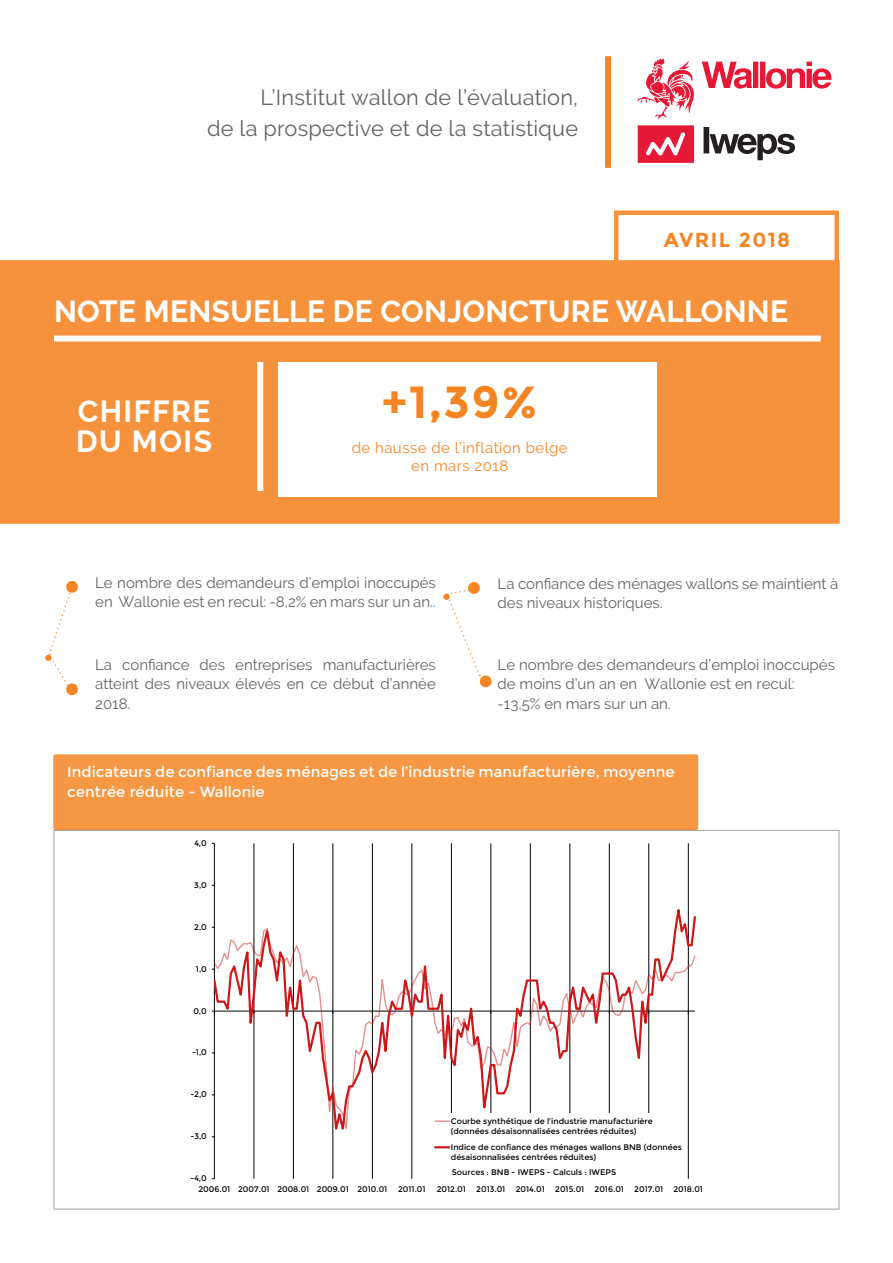
<style>
.page{position:relative;width:893px;height:1263px;background:#fff}
.page>*{position:absolute;margin:0;border:0;box-sizing:border-box;transform-origin:0 0}
.t1{font:700 45px "Montserrat";color:#f58523}
.t2{font:700 30px "Raleway";letter-spacing:.01em;color:#fff}
.t3{font:700 30px/30px "Raleway";letter-spacing:.05em;color:#fff}
.t4{font:21.75px/31.5px "Raleway";letter-spacing:.01em;color:#606465;text-align:right}
.Texte_courant{font:700 20.25px "Montserrat";letter-spacing:.07em;color:#f58523}
.Texte_courant-2{font:15px/19.5px "Raleway";color:#606465}
.Texte_courant-3{font:15px/19.5px "Montserrat";color:#fff}
.t5{font:15px/18px "Raleway";letter-spacing:.03em;color:#f58523;text-align:center}
.t6{font:8.1px/9.9px "Montserrat";color:#000}
.s1{color:#00aeef}
</style>
<div class="page">
<div style="left:53px;top:754px;width:645px;height:76px;background:#f69744"></div>
<svg style="left:702px;top:62px;width:50px;height:27px"></svg>
<div style="left:753px;top:62px;width:5px;height:26px;background:#e51836"></div>
<div style="left:760px;top:62px;width:5px;height:26px;background:#e51836"></div>
<svg style="left:766px;top:62px;width:65px;height:27px"></svg>
<svg style="left:637px;top:58px;width:57px;height:61px"></svg>
<div style="left:638px;top:125px;width:56px;height:38px;background:#e51836"></div>
<svg style="left:646px;top:132px;width:39px;height:24px"></svg>
<div style="left:703px;top:127px;width:6px;height:26px;background:#231f20"></div>
<svg style="left:710px;top:134px;width:85px;height:26px"></svg>
<div style="left:605px;top:56px;width:6px;height:112px;background:#f58523"></div>
<svg style="left:443px;top:582px;width:49px;height:106px"></svg>
<svg style="left:45px;top:581px;width:33px;height:115px"></svg>
<div style="left:0;top:260px;width:840px;height:264px;background:#f6923c"></div>
<div style="left:54px;top:335px;width:767px;height:6px;background:#fff"></div>
<div style="left:257px;top:362px;width:6px;height:129px;background:#fff"></div>
<div style="left:278px;top:362px;width:379px;height:135px;background:#fff"></div>
<div style="left:614px;top:210px;width:225px;height:52px;border:4px solid #f58523"></div>
<hr style="left:254px;top:843px;width:1px;height:336px;background:#000">
<hr style="left:293px;top:843px;width:1px;height:336px;background:#000">
<hr style="left:333px;top:843px;width:1px;height:336px;background:#000">
<hr style="left:372px;top:843px;width:1px;height:336px;background:#000">
<hr style="left:412px;top:843px;width:1px;height:336px;background:#000">
<hr style="left:451px;top:843px;width:1px;height:336px;background:#000">
<hr style="left:491px;top:843px;width:1px;height:336px;background:#000">
<hr style="left:530px;top:843px;width:1px;height:336px;background:#000">
<hr style="left:570px;top:843px;width:1px;height:336px;background:#000">
<hr style="left:609px;top:843px;width:1px;height:336px;background:#000">
<hr style="left:648px;top:843px;width:1px;height:336px;background:#000">
<hr style="left:688px;top:843px;width:1px;height:336px;background:#000">
<hr style="left:214px;top:843px;width:1px;height:336px;background:#000">
<svg style="left:214px;top:896px;width:481px;height:246px"></svg>
<div style="left:431px;top:1113px;width:255px;height:52px;background:#fff"></div>
<svg style="left:435px;top:1120px;width:14px;height:2px"></svg>
<svg style="left:435px;top:1146px;width:14px;height:2px"></svg>
<div style="left:450px;top:1163px;width:217px;height:18px;background:#fff"></div>
<p class="t4" style="left:207px;top:81px;width:372px">L’Institut wallon de l’évaluation,<br>de la prospective et de la statistique</p>
<p class="Texte_courant" style="left:664px;top:228px;width:128px">AVRIL 2018</p>
<p class="t2" style="left:54px;top:294px;width:736px">NOTE MENSUELLE DE CONJONCTURE WALLONNE</p>
<p class="t3" style="left:76px;top:397px;width:137px">CHIFFRE<br>DU MOIS</p>
<p class="t1" style="left:382px;top:375px;width:158px">+1,39%</p>
<p class="t5" style="left:352px;top:438px;width:217px">de hausse de l’inflation belge en mars 2018</p>
<p class="Texte_courant-2" style="left:95px;top:572px;width:342px">Le nombre des demandeurs d’emploi inoccupés en Wallonie est en recul: -8,2% en mars sur un an.<span class="s1">.</span></p>
<p class="Texte_courant-2" style="left:95px;top:655px;width:342px;text-align:justify">La confiance des entreprises manufacturières atteint des niveaux élevés en ce début d’année 2018.</p>
<p class="Texte_courant-2" style="left:498px;top:573px;width:342px">La confiance des ménages wallons se maintient à des niveaux historiques.</p>
<p class="Texte_courant-2" style="left:498px;top:655px;width:339px">Le nombre des demandeurs d’emploi inoccupés de moins d’un an en Wallonie est en recul: -13,5% en mars sur un an.</p>
<p class="Texte_courant-3" style="left:67px;top:763px;width:609px">Indicateurs de confiance des ménages et de l’industrie manufacturière, moyenne centrée réduite - Wallonie</p>
<p class="t6" style="left:194px;top:838px;width:14px">4,0</p>
<p class="t6" style="left:194px;top:880px;width:14px">3,0</p>
<p class="t6" style="left:194px;top:922px;width:14px">2,0</p>
<p class="t6" style="left:196px;top:964px;width:12px">1,0</p>
<p class="t6" style="left:193px;top:1006px;width:15px">0,0</p>
<p class="t6" style="left:192px;top:1048px;width:16px">-1,0</p>
<p class="t6" style="left:190px;top:1090px;width:18px">-2,0</p>
<p class="t6" style="left:190px;top:1131px;width:18px">-3,0</p>
<p class="t6" style="left:190px;top:1173px;width:18px">-4,0</p>
<p class="t6" style="left:451px;top:1116px;width:204px">Courbe synthétique de l'industrie manufacturière (données désaisonnalisées centrées réduites)</p>
<p class="t6" style="left:451px;top:1142px;width:233px">Indice de confiance des ménages wallons BNB (données désaisonnalisées centrées réduites)</p>
<p class="t6" style="left:452px;top:1167px;width:166px">Sources : BNB - IWEPS - Calculs : IWEPS</p>
<p class="t6" style="left:198px;top:1184px;width:190px">2006.01 2007.01 2008.01 2009.01 2010.01</p>
<p class="t6" style="left:398px;top:1184px;width:29px">2011.01</p>
<p class="t6" style="left:437px;top:1184px;width:31px">2012.01</p>
<p class="t6" style="left:476px;top:1184px;width:31px">2013.01</p>
<p class="t6" style="left:516px;top:1184px;width:31px">2014.01</p>
<p class="t6" style="left:555px;top:1184px;width:31px">2015.01</p>
<p class="t6" style="left:595px;top:1184px;width:31px">2016.01</p>
<p class="t6" style="left:634px;top:1184px;width:31px">2017.01</p>
<p class="t6" style="left:673px;top:1184px;width:31px">2018.01</p>
</div>
